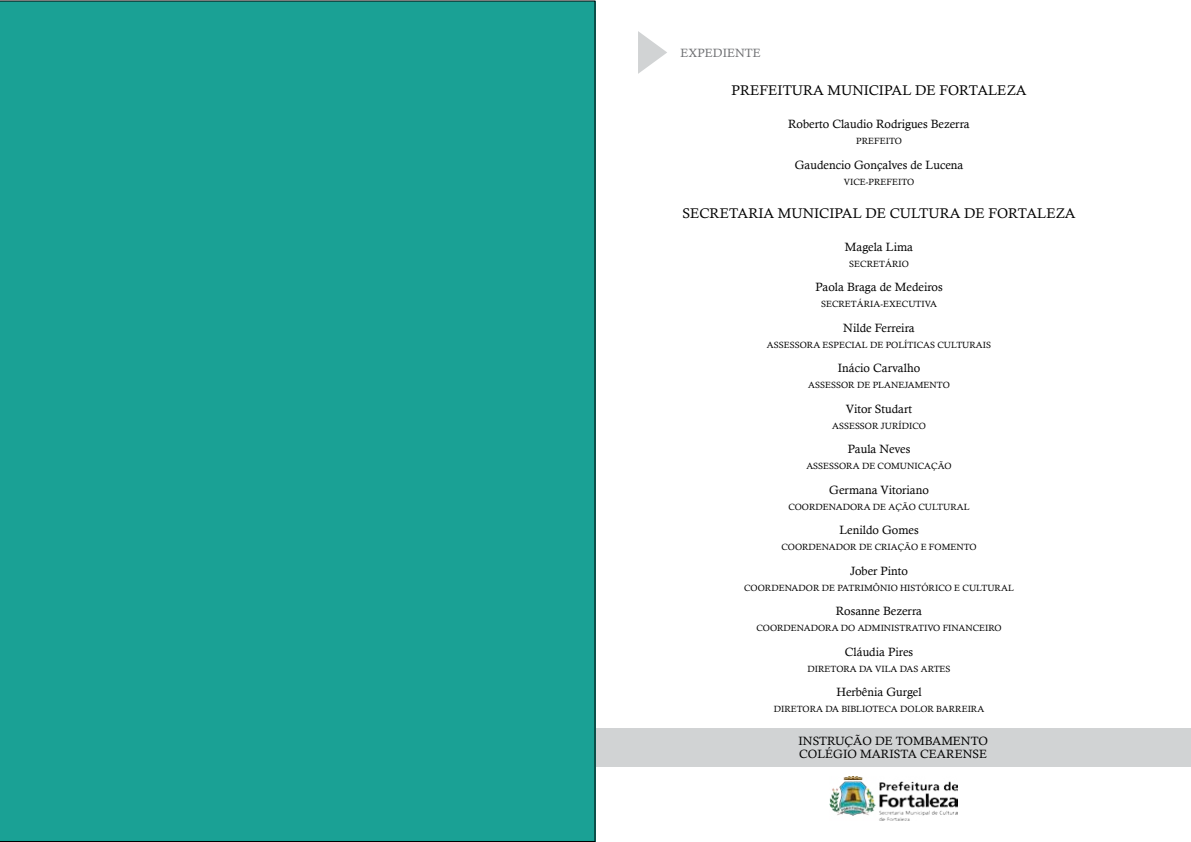
<style>
.page{position:relative;width:1191px;height:842px;background:#fff}
.page>*{position:absolute;margin:0;border:0;box-sizing:border-box;transform-origin:0 0}
.t1{font:14px "Calisto";color:#000}
.t2{font:12px/12.7px "Calisto";color:#000}
.t3{font:12px "Calisto";color:#6d6e71}
.t4{font:9px "Calisto";color:#000}
</style>
<div class="page">
<div style="left:595px;top:729px;width:595px;height:38px;background:#d1d3d4"></div>
<img style="left:829px;top:777px;width:128px;height:43px">
<svg style="left:638px;top:31px;width:29px;height:43px"></svg>
<div style="left:0;top:0;width:595px;height:842px;background:#1aa195"></div>
<h2 class="t3" style="left:680px;top:46px;width:56px">EXPEDIENTE</h2>
<h1 class="t1" style="left:731px;top:82px;width:297px">PREFEITURA MUNICIPAL DE FORTALEZA</h1>
<h2 class="t2" style="left:788px;top:117px;width:183px">ROBERTO CLAUDIO RODRIGUES BEZERRA</h2>
<p class="t4" style="left:856px;top:136px;width:13px">PREFEITO</p>
<h2 class="t2" style="left:794px;top:158px;width:170px">GAUDENCIO GONÇALVES DE LUCENA</h2>
<p class="t4" style="left:843px;top:176px;width:37px">VICE-PREFEITO</p>
<h1 class="t1" style="left:682px;top:205px;width:395px">SECRETARIA MUNICIPAL DE CULTURA DE FORTALEZA</h1>
<h2 class="t2" style="left:845px;top:240px;width:70px">MAGELA LIMA</h2>
<p class="t4" style="left:849px;top:258px;width:13px">SECRET</p>
<p class="t4" style="left:885px;top:258px;width:14px">ÁRIO</p>
<h2 class="t2" style="left:815px;top:280px;width:129px">PAOLA BRAGA DE MEDEIROS</h2>
<p class="t4" style="left:821px;top:299px;width:13px">SECRET</p>
<p class="t4" style="left:857px;top:299px;width:46px">ÁRIA-EXECUTIVA</p>
<h2 class="t2" style="left:843px;top:321px;width:73px">NILDE FERREIRA</h2>
<p class="t4" style="left:767px;top:339px;width:14px">ASSESSORA</p>
<p class="t4" style="left:822px;top:339px;width:13px">ESPECIA</p>
<p class="t4" style="left:862px;top:339px;width:53px">L DE POLÍTICAS</p>
<p class="t4" style="left:937px;top:339px;width:26px">CULTURAIS</p>
<h2 class="t2" style="left:838px;top:361px;width:84px">INÁCIO CARVALHO</h2>
<p class="t4" style="left:808px;top:380px;width:14px">ASSESSOR</p>
<p class="t4" style="left:857px;top:380px;width:35px">DE PLANE</p>
<p class="t4" style="left:904px;top:380px;width:12px">JAMENTO</p>
<h2 class="t2" style="left:846px;top:402px;width:68px">VITOR STUDART</h2>
<p class="t4" style="left:832px;top:420px;width:14px">ASSESSOR</p>
<p class="t4" style="left:881px;top:420px;width:7px">JUR</p>
<p class="t4" style="left:898px;top:420px;width:11px">ÍDICO</p>
<h2 class="t2" style="left:847px;top:442px;width:64px">PAULA NEVES</h2>
<p class="t4" style="left:806px;top:461px;width:14px">ASSESSORA</p>
<p class="t4" style="left:862px;top:461px;width:30px">DE COMUNICAÇ</p>
<p class="t4" style="left:937px;top:461px;width:13px">ÃO</p>
<h2 class="t2" style="left:829px;top:483px;width:101px">GERMANA VITORIANO</h2>
<p class="t4" style="left:788px;top:501px;width:15px">COORDENADORA</p>
<p class="t4" style="left:873px;top:501px;width:72px">DE AÇÃO CULTURA</p>
<p class="t4" style="left:963px;top:501px;width:7px">L</p>
<h2 class="t2" style="left:839px;top:523px;width:81px">LENILDO GOMES</h2>
<p class="t4" style="left:781px;top:542px;width:15px">COORDENADOR</p>
<p class="t4" style="left:859px;top:542px;width:29px">DE CRIAÇ</p>
<p class="t4" style="left:904px;top:542px;width:39px">ÃO E FOMENTO</p>
<h2 class="t2" style="left:850px;top:564px;width:59px">JOBER PINTO</h2>
<p class="t4" style="left:744px;top:582px;width:15px">COORDENADOR</p>
<p class="t4" style="left:821px;top:582px;width:28px">DE PATRIM</p>
<p class="t4" style="left:873px;top:582px;width:14px">ÔNIO</p>
<p class="t4" style="left:900px;top:582px;width:36px">HISTÓRICO</p>
<p class="t4" style="left:954px;top:582px;width:35px">E CULTURA</p>
<p class="t4" style="left:1008px;top:582px;width:7px">L</p>
<h2 class="t2" style="left:836px;top:605px;width:88px">ROSANNE BEZERRA</h2>
<p class="t4" style="left:756px;top:623px;width:15px">COORDENADORA</p>
<p class="t4" style="left:841px;top:623px;width:31px">DO ADMINISTRATIVO</p>
<p class="t4" style="left:942px;top:623px;width:13px">FINANCEIRO</p>
<h2 class="t2" style="left:845px;top:645px;width:70px">CLÁUDIA PIRES</h2>
<p class="t4" style="left:807px;top:663px;width:15px">DIRETORA</p>
<p class="t4" style="left:859px;top:663px;width:48px">DA VILA DAS</p>
<p class="t4" style="left:920px;top:663px;width:14px">ARTES</p>
<h2 class="t2" style="left:836px;top:686px;width:87px">HERBÊNIA GURGEL</h2>
<p class="t4" style="left:773px;top:704px;width:15px">DIRETORA</p>
<p class="t4" style="left:825px;top:704px;width:44px">DA BIBLIOTECA</p>
<p class="t4" style="left:900px;top:704px;width:49px">DOLOR BARREIRA</p>
<h2 class="t2" style="left:798px;top:734px;width:191px">INSTRUÇÃO DE TOMBAMENTO<br>COLÉGIO MARISTA CEARENSE</h2>
</div>
